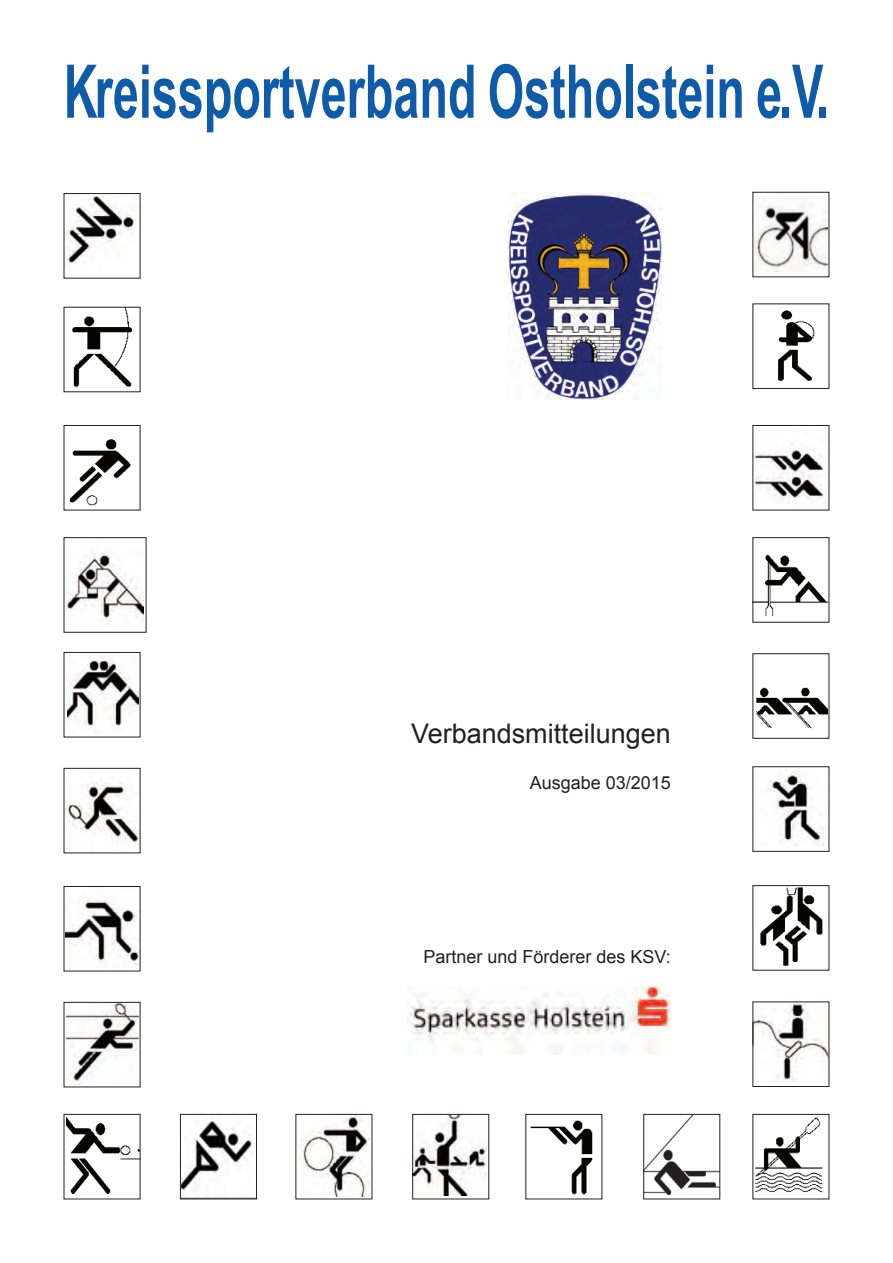
<style>
.page{position:relative;width:893px;height:1263px;background:#fff}
.page>*{position:absolute;margin:0;border:0;box-sizing:border-box;transform-origin:0 0}
.t1{font:700 74.1px "Arial Narrow";color:#0e5baa;scale:.77 1}
.t2{font:27px "Arial";color:#231f20}
.t3{font:18px "Arial";color:#231f20}
</style>
<div class="page">
<img style="left:508px;top:192px;width:153px;height:208px">
<img style="left:66px;top:196px;width:70px;height:68px">
<img style="left:72px;top:309px;width:60px;height:79px">
<img style="left:69px;top:439px;width:62px;height:67px">
<img style="left:66px;top:553px;width:78px;height:69px">
<img style="left:67px;top:655px;width:71px;height:74px">
<img style="left:66px;top:780px;width:72px;height:63px">
<img style="left:66px;top:899px;width:72px;height:66px">
<img style="left:66px;top:1004px;width:72px;height:80px">
<img style="left:66px;top:1118px;width:72px;height:75px">
<img style="left:182px;top:1117px;width:72px;height:78px">
<div style="left:180px;top:1114px;width:77px;height:85px;border:1px solid #231f20"></div>
<img style="left:298px;top:1116px;width:71px;height:81px">
<img style="left:414px;top:1116px;width:72px;height:79px">
<div style="left:412px;top:1114px;width:77px;height:85px;border:1px solid #231f20"></div>
<img style="left:530px;top:1120px;width:63px;height:75px">
<img style="left:645px;top:1116px;width:73px;height:78px">
<div style="left:643px;top:1114px;width:77px;height:85px;border:1px solid #231f20"></div>
<img style="left:755px;top:1117px;width:68px;height:76px">
<img style="left:768px;top:771px;width:57px;height:75px">
<img style="left:760px;top:887px;width:63px;height:79px">
<img style="left:755px;top:1004px;width:72px;height:77px">
<img style="left:408px;top:986px;width:263px;height:68px">
<img style="left:755px;top:204px;width:72px;height:68px">
<img style="left:778px;top:310px;width:37px;height:71px">
<img style="left:755px;top:554px;width:72px;height:61px">
<img style="left:755px;top:442px;width:72px;height:61px">
<img style="left:756px;top:687px;width:71px;height:42px">
<h1 class="t1" style="left:64px;top:48px;width:995px">Kreissportverband Ostholstein e.V.</h1>
<h2 class="t2" style="left:411px;top:719px;width:261px">Verbandsmitteilungen</h2>
<p class="t3" style="left:530px;top:773px;width:143px">Ausgabe 03/2015</p>
<p class="t3" style="left:423px;top:946px;width:249px">Partner und Förderer des KSV:</p>
</div>
